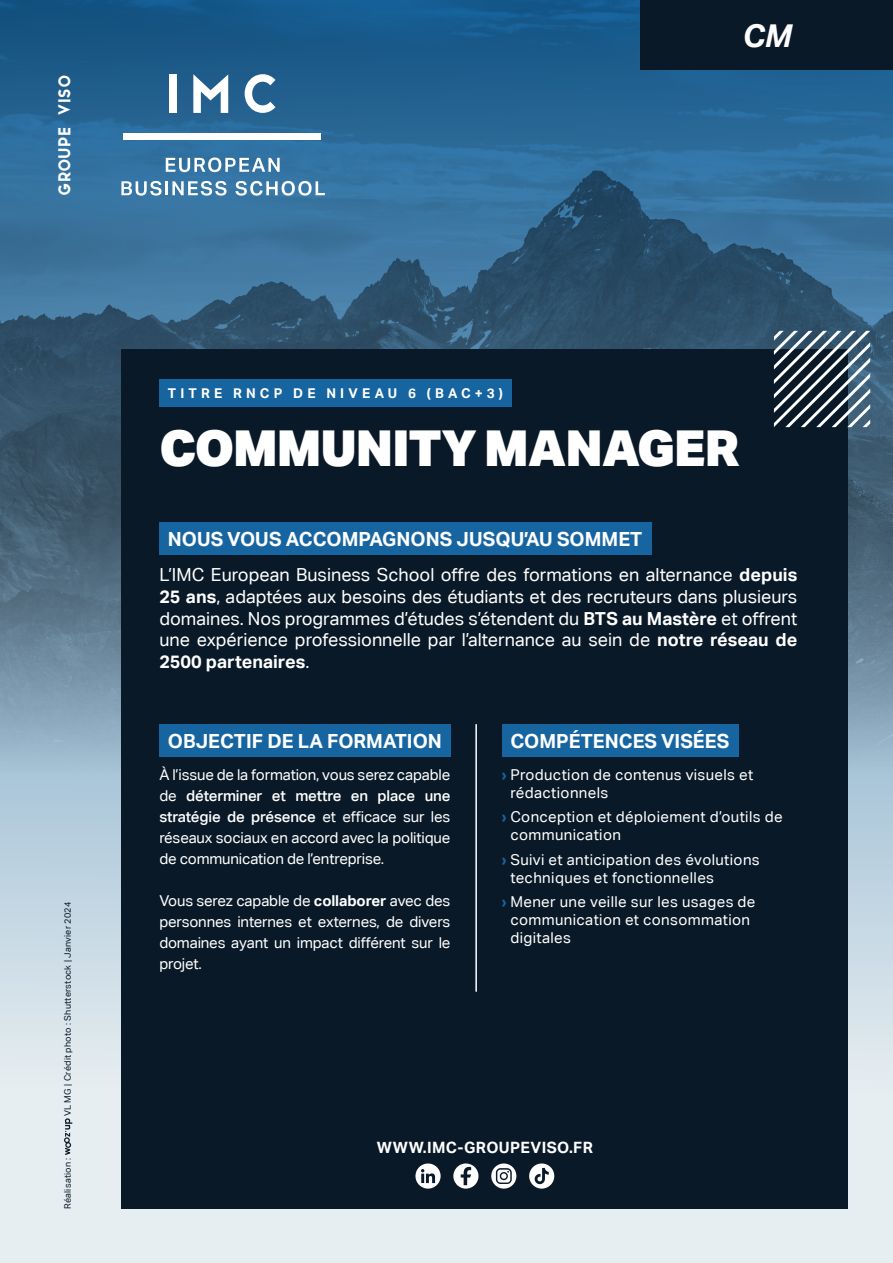
<style>
.page{position:relative;width:893px;height:1263px;background:#fff}
.page>*{position:absolute;margin:0;border:0;box-sizing:border-box;transform-origin:0 0}
.t1{font:900 49.5px "Aktiv Grotesk";letter-spacing:-.02em;color:#fff}
.t2{font:italic 700 31.5px "Aktiv Grotesk";color:#fff}
.t3{font:700 19.5px "Aktiv Grotesk";color:#fff}
.t4{font:18px/21.6px "Aktiv Grotesk";color:#fff;text-align:justify}
.t5{font:18px "San Marino";color:#fff}
.t6{font:700 15.6px "Aktiv Grotesk";letter-spacing:.025em;color:#fff}
.t7{font:15px/21px "Aktiv Grotesk";letter-spacing:.025em;color:#fff}
.t8{font:700 13.5px "Aktiv Grotesk";letter-spacing:.31em;color:#fff}
.t9{font:9px "Aktiv Grotesk";letter-spacing:.025em;color:#091928}
.s1{font-weight:700}
.s2{font-weight:500}
.s3{font-weight:700;color:#1765a0}
</style>
<div class="page">
<svg style="left:0;top:796px;width:893px;height:467px;background:#dae5ec"></svg>
<img style="left:0;top:0;width:893px;height:796px">
<div style="left:169px;top:74px;width:8px;height:39px;background:#fff"></div>
<svg style="left:193px;top:74px;width:35px;height:39px"></svg>
<svg style="left:245px;top:74px;width:30px;height:39px"></svg>
<div style="left:124px;top:133px;width:197px;height:6px;background:#fff"></div>
<svg style="left:166px;top:157px;width:114px;height:15px"></svg>
<svg style="left:121px;top:181px;width:41px;height:15px"></svg>
<hr style="left:165px;top:181px;width:3px;height:14px;background:#fff">
<svg style="left:172px;top:181px;width:55px;height:15px"></svg>
<svg style="left:236px;top:181px;width:89px;height:15px"></svg>
<div style="left:121px;top:349px;width:727px;height:860px;background:#091928"></div>
<svg style="left:774px;top:331px;width:96px;height:96px"></svg>
<div style="left:159px;top:724px;width:291px;height:32px;background:#1765a0"></div>
<div style="left:502px;top:724px;width:237px;height:32px;background:#1765a0"></div>
<hr style="left:475px;top:724px;width:2px;height:268px;background:#fff">
<svg style="left:453px;top:1163px;width:25px;height:25px"></svg>
<svg style="left:415px;top:1163px;width:26px;height:25px"></svg>
<div style="left:491px;top:1163px;width:25px;height:25px;background:#fff;border-radius:13px"></div>
<svg style="left:496px;top:1168px;width:16px;height:16px"></svg>
<div style="left:529px;top:1163px;width:25px;height:25px;background:#fff;border-radius:50%"></div>
<svg style="left:535px;top:1168px;width:14px;height:16px"></svg>
<svg style="left:64px;top:1118px;width:8px;height:37px"></svg>
<div style="left:159px;top:522px;width:493px;height:33px;background:#1765a0"></div>
<div style="left:159px;top:379px;width:352px;height:27px;background:#1765a0"></div>
<div style="left:641px;top:0;width:252px;height:69px;background:#091928"></div>
<p class="t5" style="left:54px;top:196px;width:122px;rotate:-90deg">GROUPE VISO</p>
<p class="t9" style="left:62px;top:1116px;width:216px;rotate:-90deg">VL MG | Crédit photo : Shutterstock | Janvier 2024</p>
<p class="t9" style="left:62px;top:1209px;width:53px;rotate:-90deg">Réalisation :</p>
<p class="t8" style="left:168px;top:385px;width:336px">TITRE RNCP DE NIVEAU 6 (BAC+3)</p>
<h2 class="t2" style="left:742px;top:16px;width:51px">CM</h2>
<h1 class="t1" style="left:159px;top:416px;width:582px">COMMUNITY MANAGER</h1>
<h3 class="t3" style="left:168px;top:527px;width:476px">NOUS VOUS ACCOMPAGNONS JUSQU’AU SOMMET</h3>
<p class="t4" style="left:159px;top:564px;width:640px">L’IMC European Business School offre des formations en alternance <span class="s1">depuis 25 ans</span>, adaptées aux besoins des étudiants et des recruteurs dans plusieurs domaines. Nos programmes d’études s’étendent du <span class="s1">BTS au Mastère</span> et offrent une expérience professionnelle par l’alternance au sein de <span class="s1">notre réseau de 2500 partenaires</span>.</p>
<h3 class="t3" style="left:168px;top:729px;width:276px">OBJECTIF DE LA FORMATION</h3>
<p class="t7" style="left:159px;top:764px;width:293px;text-align:justify">À l’issue de la formation, vous serez capable de <span class="s2">déterminer et mettre en place une stratégie de présence</span> et efficace sur les réseaux sociaux en accord avec la politique de communication de l’entreprise.</p>
<p class="t7" style="left:159px;top:890px;width:293px;text-align:justify">Vous serez capable de <span class="s1">collaborer</span> avec des personnes internes et externes, de divers domaines ayant un impact différent sur le projet.</p>
<h3 class="t3" style="left:510px;top:729px;width:220px">COMPÉTENCES VISÉES</h3>
<p class="t7" style="left:510px;top:765px;width:244px;line-height:18px;text-indent:-9px"><span class="s3">›</span> Production de contenus visuels et rédactionnels</p>
<p class="t7" style="left:510px;top:808px;width:274px;line-height:18px;text-indent:-9px"><span class="s3">›</span> Conception et déploiement d’outils de communication</p>
<p class="t7" style="left:510px;top:850px;width:251px;line-height:18px;text-indent:-9px"><span class="s3">›</span> Suivi et anticipation des évolutions techniques et fonctionnelles</p>
<p class="t7" style="left:510px;top:892px;width:247px;line-height:18px;text-indent:-9px"><span class="s3">›</span> Mener une veille sur les usages de communication et consommation digitales</p>
<p class="t6" style="left:377px;top:1138px;width:218px">WWW.IMC-GROUPEVISO.FR</p>
</div>
